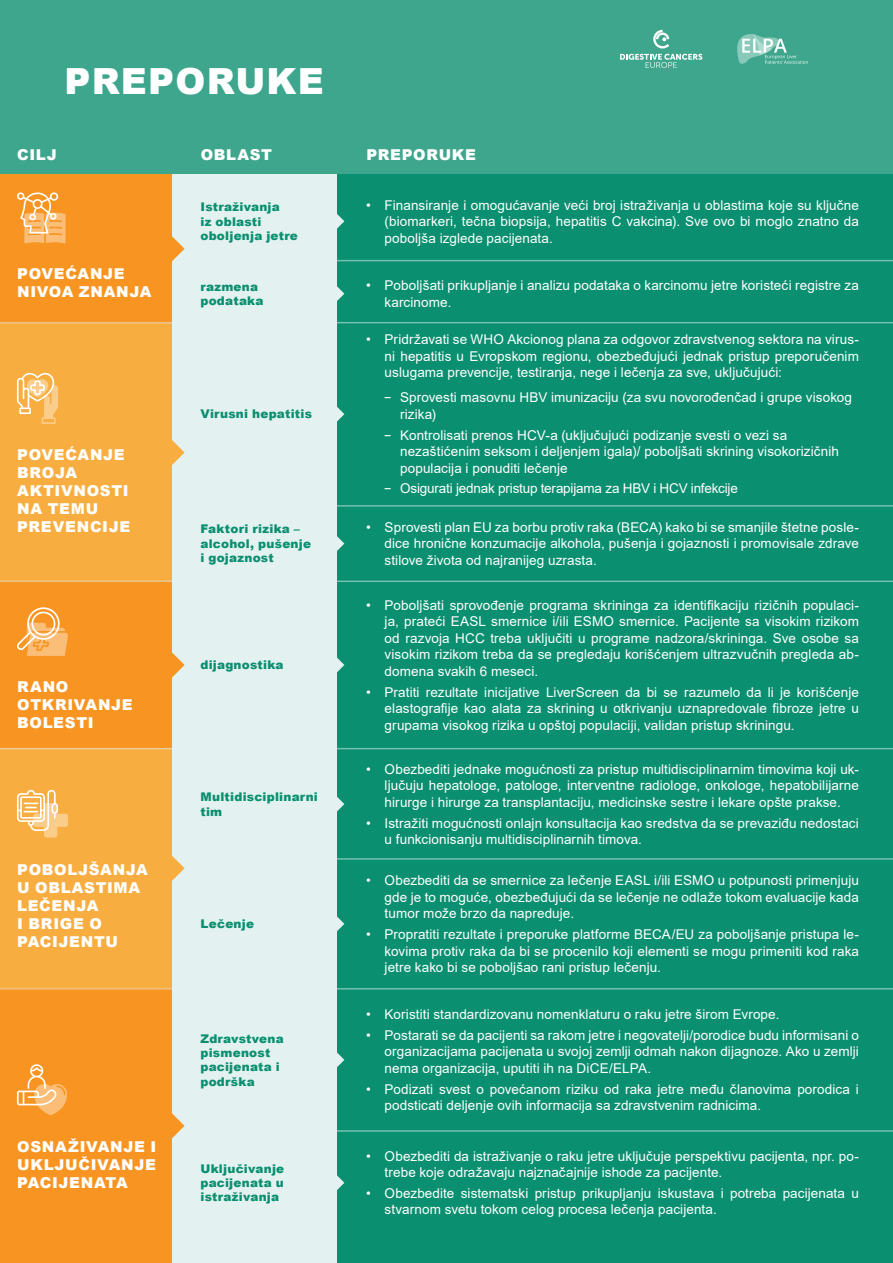
<style>
.page{position:relative;width:893px;height:1263px;background:#fff}
.page>*{position:absolute;margin:0;border:0;box-sizing:border-box;transform-origin:0 0}
.t1{font:900 36px "Arial";letter-spacing:.035em;color:#fff}
.t2{font:900 15px/18px "Arial";letter-spacing:.045em;color:#fff}
.t3{font:13.5px/16.5px "Arial";letter-spacing:.005em;color:#fff;text-align:justify}
.t4{font:13.5px "Arial";letter-spacing:-.015em;color:#fff}
.t5{font:900 12px/14.4px "Arial";letter-spacing:.02em;color:#0a8f70}
.s1{font-family:"Be Vietnam Pro"}
</style>
<div class="page">
<div style="left:0;top:0;width:893px;height:174px;background:#3da68c"></div>
<div style="left:337px;top:174px;width:556px;height:1089px;background:#0a8f70"></div>
<div style="left:171px;top:174px;width:166px;height:1089px;background:#e3f2f0"></div>
<div style="left:0;top:174px;width:171px;height:149px;background:#f89421"></div>
<div style="left:0;top:323px;width:171px;height:259px;background:#f8ad40"></div>
<div style="left:0;top:582px;width:171px;height:166px;background:#f89421"></div>
<div style="left:0;top:748px;width:171px;height:241px;background:#f8ad40"></div>
<div style="left:0;top:989px;width:171px;height:274px;background:#f89421"></div>
<svg style="left:171px;top:235px;width:14px;height:28px"></svg>
<svg style="left:171px;top:439px;width:14px;height:27px"></svg>
<svg style="left:171px;top:651px;width:14px;height:28px"></svg>
<svg style="left:171px;top:854px;width:14px;height:28px"></svg>
<svg style="left:171px;top:1112px;width:14px;height:27px"></svg>
<svg style="left:337px;top:1175px;width:7px;height:15px"></svg>
<svg style="left:337px;top:1052px;width:7px;height:15px"></svg>
<svg style="left:337px;top:916px;width:7px;height:15px"></svg>
<svg style="left:337px;top:797px;width:7px;height:15px"></svg>
<svg style="left:337px;top:536px;width:7px;height:15px"></svg>
<svg style="left:337px;top:407px;width:7px;height:15px"></svg>
<svg style="left:337px;top:286px;width:7px;height:15px"></svg>
<svg style="left:337px;top:214px;width:7px;height:15px"></svg>
<hr style="left:319px;top:260px;width:574px;height:1px;background:#e3f2f0">
<hr style="left:269px;top:505px;width:624px;height:2px;background:#e3f2f0">
<hr style="left:308px;top:858px;width:585px;height:2px;background:#e3f2f0">
<hr style="left:269px;top:1130px;width:624px;height:2px;background:#e3f2f0">
<svg style="left:337px;top:657px;width:7px;height:16px"></svg>
<svg style="left:17px;top:192px;width:49px;height:51px"></svg>
<svg style="left:17px;top:373px;width:41px;height:51px"></svg>
<svg style="left:17px;top:607px;width:51px;height:49px"></svg>
<svg style="left:17px;top:789px;width:51px;height:48px"></svg>
<svg style="left:17px;top:1064px;width:50px;height:51px"></svg>
<svg style="left:653px;top:30px;width:16px;height:18px"></svg>
<svg style="left:620px;top:54px;width:82px;height:14px"></svg>
<hr style="left:0;top:988px;width:893px;height:1px;background:#e3f2f0">
<hr style="left:0;top:748px;width:893px;height:1px;background:#e3f2f0">
<hr style="left:0;top:580px;width:893px;height:2px;background:#e3f2f0">
<hr style="left:0;top:322px;width:893px;height:1px;background:#e3f2f0">
<svg style="left:737px;top:34px;width:71px;height:30px"></svg>
<h1 class="t1" style="left:64px;top:68px;width:261px">PREPORUKE</h1>
<p class="t2" style="left:17px;top:146px;width:41px">CILJ</p>
<p class="t2" style="left:201px;top:146px;width:73px">OBLAST</p>
<p class="t2" style="left:366px;top:148px;width:111px">PREPORUKE</p>
<p class="t2" style="left:17px;top:265px;width:136px">POVEĆANJE<br>NIVOA ZNANJA</p>
<p class="t2" style="left:17px;top:445px;width:115px">POVEĆANJE<br>BROJA<br>AKTIVNOSTI<br>NA TEMU<br>PREVENCIJE</p>
<p class="t2" style="left:17px;top:679px;width:117px">RANO<br>OTKRIVANJE<br>BOLESTI</p>
<p class="t2" style="left:17px;top:860px;width:132px">POBOLJŠANJA<br>U OBLASTIMA<br>LEČENJA<br>I BRIGE O<br>PACIJENTU</p>
<p class="t2" style="left:17px;top:1137px;width:141px;text-align:justify">OSNAŽIVANJE I UKLJUČIVANJE PACIJENATA</p>
<p class="t5" style="left:200px;top:199px;width:99px">Istraživanja<br>iz oblasti oboljenja jetre</p>
<p class="t5" style="left:200px;top:280px;width:64px">razmena podataka</p>
<p class="t5" style="left:200px;top:407px;width:113px">Virusni hepatitis</p>
<p class="t5" style="left:200px;top:523px;width:112px">Faktori rizika – alcohol, pušenje i gojaznost</p>
<p class="t5" style="left:200px;top:657px;width:85px">dijagnostika</p>
<p class="t5" style="left:200px;top:789px;width:119px">Multidisciplinarni tim</p>
<p class="t5" style="left:200px;top:916px;width:55px">Lečenje</p>
<p class="t5" style="left:200px;top:1031px;width:85px">Zdravstvena pismenost pacijenata i podrška</p>
<p class="t5" style="left:200px;top:1161px;width:85px;text-align:justify">Uključivanje pacijenata u istraživanja</p>
<p class="t3" style="left:385px;top:196px;width:476px;text-indent:-18px">• Finansiranje i omogućavanje veći broj istraživanja u oblastima koje su ključne (biomarkeri, tečna biopsija, hepatitis C vakcina). Sve ovo bi moglo znatno da poboljša izglede pacijenata.</p>
<p class="t3" style="left:385px;top:277px;width:476px;text-indent:-18px">• Poboljšati prikupljanje i analizu podataka o karcinomu jetre koristeći registre za karcinome.</p>
<p class="t3" style="left:385px;top:331px;width:476px;text-indent:-18px">• Pridržavati se WHO Akcionog plana za odgovor zdravstvenog sektora na virus&shy;ni hepatitis u Evropskom regionu, obezbeđujući jednak pristup preporučenim uslugama prevencije, testiranja, nege i lečenja za sve, uključujući:</p>
<p class="t3" style="left:400px;top:389px;width:453px;text-indent:-17px"><span class="s1">–</span> Sprovesti masovnu HBV imunizaciju (za svu novorođenčad i grupe visokog rizika)</p>
<p class="t3" style="left:400px;top:426px;width:440px;text-align:left;text-indent:-17px"><span class="s1">–</span> Kontrolisati prenos HCV-a (uključujući podizanje svesti o vezi sa nezaštićenim seksom i deljenjem igala)/ poboljšati skrining visokorizičnih populacija i ponuditi lečenje</p>
<p class="t4" style="left:383px;top:479px;width:356px"><span class="s1">–</span> Osigurati jednak pristup terapijama za HBV i HCV infekcije</p>
<p class="t3" style="left:385px;top:519px;width:476px;text-indent:-18px">• Sprovesti plan EU za borbu protiv raka (BECA) kako bi se smanjile štetne posle&shy;dice hronične konzumacije alkohola, pušenja i gojaznosti i promovisale zdrave stilove života od najranijeg uzrasta.</p>
<p class="t3" style="left:385px;top:597px;width:476px;text-indent:-18px">• Poboljšati sprovođenje programa skrininga za identifikaciju rizičnih populaci&shy;ja, prateći EASL smernice i/ili ESMO smernice. Pacijente sa visokim rizikom od razvoja HCC treba uključiti u programe nadzora/skrininga. Sve osobe sa visokim rizikom treba da se pregledaju korišćenjem ultrazvučnih pregleda ab&shy;domena svakih 6 meseci.</p>
<p class="t3" style="left:385px;top:683px;width:476px;text-indent:-18px">• Pratiti rezultate inicijative LiverScreen da bi se razumelo da li je korišćenje elastografije kao alata za skrining u otkrivanju uznapredovale fibroze jetre u grupama visokog rizika u opštoj populaciji, validan pristup skriningu.</p>
<p class="t3" style="left:385px;top:761px;width:476px;text-indent:-18px">• Obezbediti jednake mogućnosti za pristup multidisciplinarnim timovima koji uk&shy;ljučuju hepatologe, patologe, interventne radiologe, onkologe, hepatobilijarne hirurge i hirurge za transplantaciju, medicinske sestre i lekare opšte prakse.</p>
<p class="t3" style="left:385px;top:814px;width:476px;text-indent:-18px">• Istražiti mogućnosti onlajn konsultacija kao sredstva da se prevaziđu nedostaci u funkcionisanju multidisciplinarnih timova.</p>
<p class="t3" style="left:385px;top:872px;width:476px;text-indent:-18px">• Obezbediti da se smernice za lečenje EASL i/ili ESMO u potpunosti primenjuju gde je to moguće, obezbeđujući da se lečenje ne odlaže tokom evaluacije kada tumor može brzo da napreduje.</p>
<p class="t3" style="left:385px;top:926px;width:476px;text-indent:-18px">• Propratiti rezultate i preporuke platforme BECA/EU za poboljšanje pristupa le&shy;kovima protiv raka da bi se procenilo koji elementi se mogu primeniti kod raka jetre kako bi se poboljšao rani pristup lečenju.</p>
<p class="t3" style="left:366px;top:1006px;width:415px">• Koristiti standardizovanu nomenklaturu o raku jetre širom Evrope.</p>
<p class="t3" style="left:385px;top:1027px;width:476px;text-indent:-18px">• Postarati se da pacijenti sa rakom jetre i negovatelji/porodice budu informisani o organizacijama pacijenata u svojoj zemlji odmah nakon dijagnoze. Ako u zemlji nema organizacija, uputiti ih na DiCE/ELPA.</p>
<p class="t3" style="left:385px;top:1080px;width:476px;text-indent:-18px">• Podizati svest o povećanom riziku od raka jetre među članovima porodica i podsticati deljenje ovih informacija sa zdravstvenim radnicima.</p>
<p class="t3" style="left:385px;top:1147px;width:476px;text-indent:-18px">• Obezbediti da istraživanje o raku jetre uključuje perspektivu pacijenta, npr. po&shy;trebe koje odražavaju najznačajnije ishode za pacijente.</p>
<p class="t3" style="left:385px;top:1185px;width:476px;text-indent:-18px">• Obezbedite sistematski pristup prikupljanju iskustava i potreba pacijenata u stvarnom svetu tokom celog procesa lečenja pacijenta.</p>
</div>
